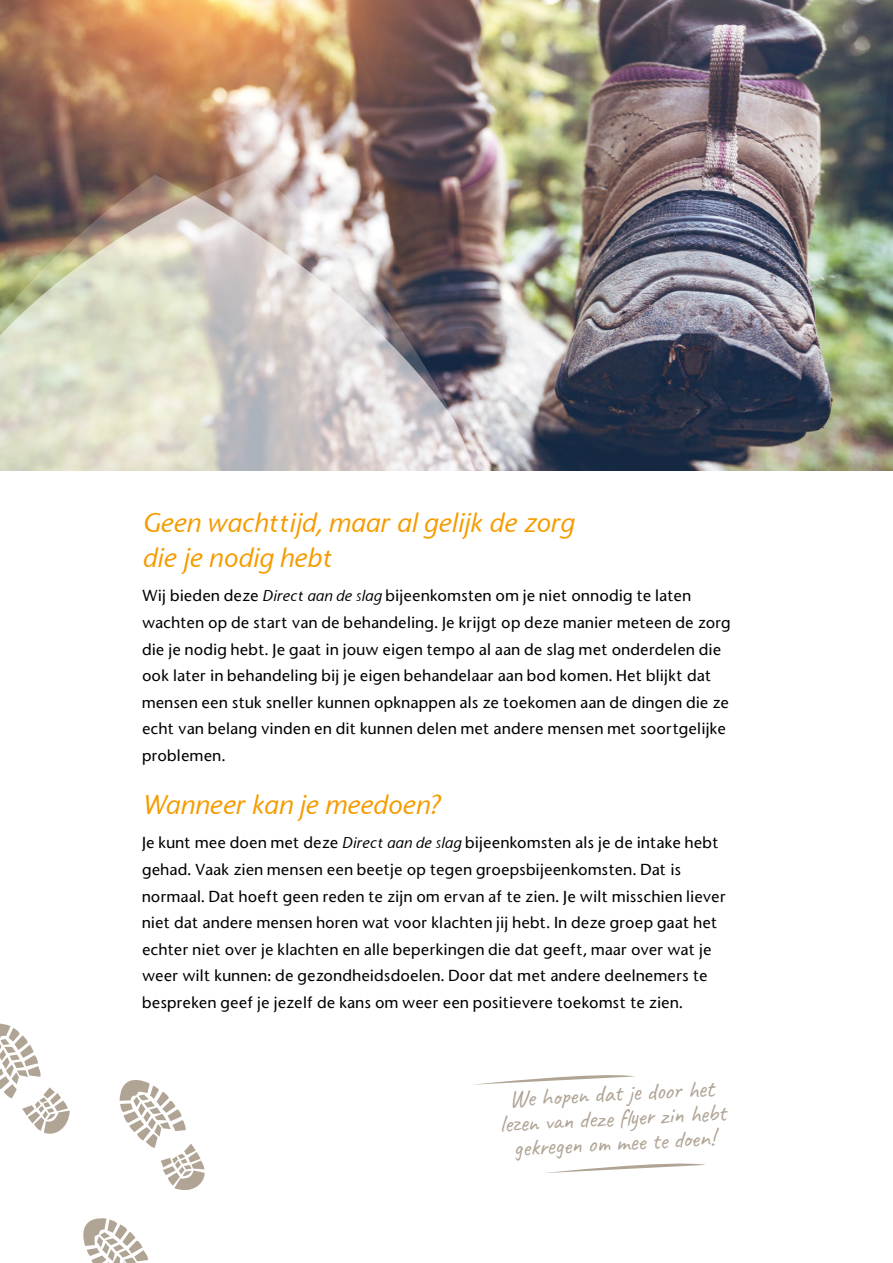
<style>
.page{position:relative;width:893px;height:1263px;background:#fff}
.page>*{position:absolute;margin:0;border:0;box-sizing:border-box;transform-origin:0 0}
.t1{font:italic 500 26.55px/35.5px "Stone Sans";letter-spacing:.005em;color:#f59c00}
.t2{font:24.75px/24.8px "Caveat";color:#b0a495;text-align:center}
.t3{font:500 15.15px/26.5px "Stone Sans";letter-spacing:.015em;color:#000}
.s1{font-style:italic}
</style>
<div class="page">
<img style="left:0;top:0;width:893px;height:471px">
<img style="left:0;top:175px;width:521px;height:296px">
<img style="left:0;top:196px;width:515px;height:275px">
<svg style="left:546px;top:1163px;width:159px;height:10px"></svg>
<svg style="left:474px;top:1075px;width:161px;height:10px"></svg>
<svg style="left:83px;top:1218px;width:65px;height:45px"></svg>
<svg style="left:120px;top:1079px;width:85px;height:112px"></svg>
<svg style="left:0;top:1023px;width:70px;height:111px"></svg>
<h1 class="t1" style="left:142px;top:505px;width:433px">Geen wachttijd, maar al gelijk de zorg die je nodig hebt</h1>
<p class="t3" style="left:142px;top:583px;width:590px">Wij bieden deze <span class="s1">Direct aan de slag</span> bijeenkomsten om je niet onnodig te laten wachten op de start van de behandeling. Je krijgt op deze manier meteen de zorg die je nodig hebt. Je gaat in jouw eigen tempo al aan de slag met onderdelen die ook later in behandeling bij je eigen behandelaar aan bod komen. Het blijkt dat mensen een stuk sneller kunnen opknappen als ze toekomen aan de dingen die ze echt van belang vinden en dit kunnen delen met andere mensen met soortgelijke problemen.</p>
<h1 class="t1" style="left:142px;top:787px;width:299px">Wanneer kan je meedoen?</h1>
<p class="t3" style="left:142px;top:830px;width:585px">Je kunt mee doen met deze <span class="s1">Direct aan de slag</span> bijeenkomsten als je de intake hebt gehad. Vaak zien mensen een beetje op tegen groepsbijeenkomsten. Dat is normaal. Dat hoeft geen reden te zijn om ervan af te zien. Je wilt misschien liever niet dat andere mensen horen wat voor klachten jij hebt. In deze groep gaat het echter niet over je klachten en alle beperkingen die dat geeft, maar over wat je weer wilt kunnen: de gezondheidsdoelen. Door dat met andere deelnemers te bespreken geef je jezelf de kans om weer een positievere toekomst te zien.</p>
<h2 class="t2" style="left:498px;top:1087px;width:228px;rotate:-3deg">We hopen dat je door het lezen van deze fl yer zin hebt gekregen om mee te doen!</h2>
</div>
